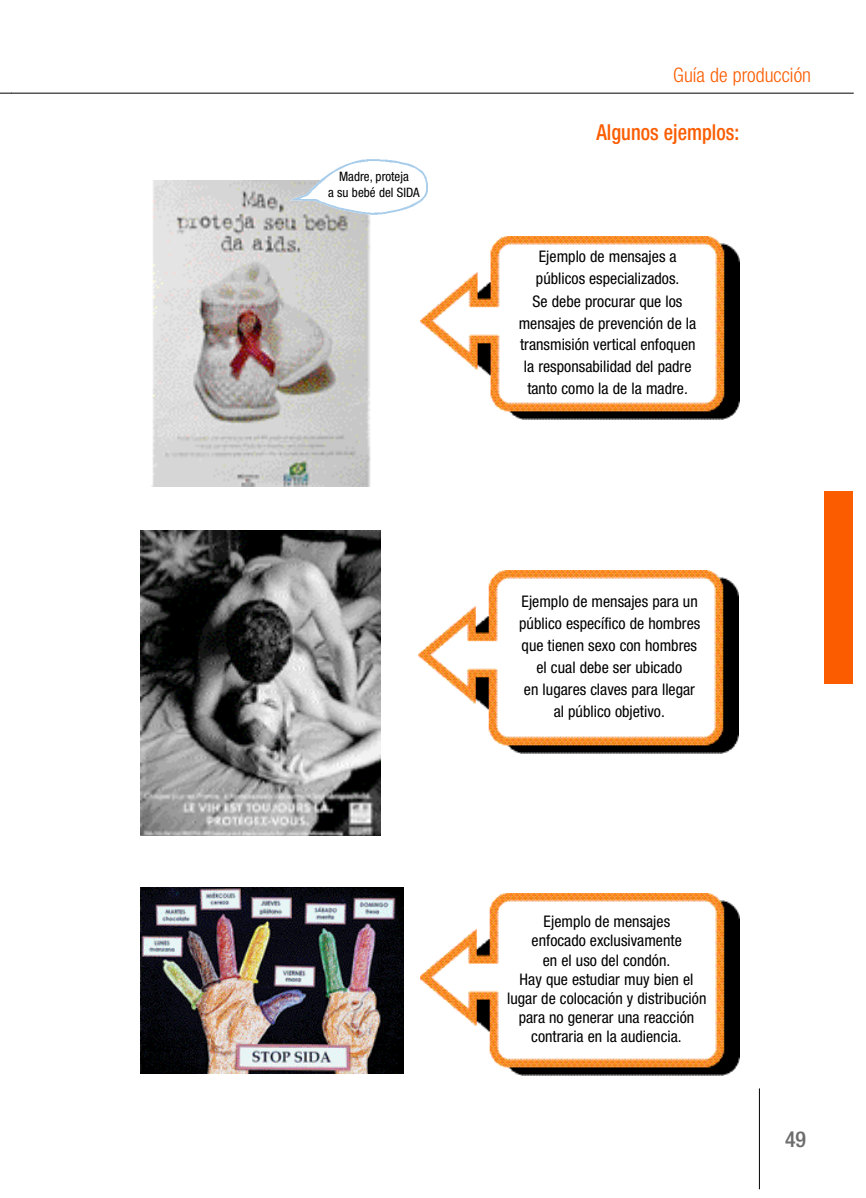
<style>
.page{position:relative;width:866px;height:1198px;background:#fff}
.page>*{position:absolute;margin:0;border:0;box-sizing:border-box;transform-origin:0 0}
.t1{font:500 condensed 22px "Helvetica Neue";color:#fb5c00;scale:.92 1}
.t2{font:500 condensed 22px "Helvetica Neue";color:#6c6c6c}
.t3{font:300 condensed 20px "Helvetica Neue";color:#fb5c00}
.t4{font:condensed 16px/22px "Helvetica Neue";color:#000;text-align:center}
.t5{font:condensed 13px/15.8px "Helvetica Neue";color:#000;text-align:center}
</style>
<div class="page">
<hr style="left:11px;top:93px;width:843px;height:1px;background:#000">
<hr style="left:759px;top:1088px;width:1px;height:101px;background:#000">
<div style="left:824px;top:491px;width:29px;height:193px;background:#fb5c00"></div>
<img style="left:151px;top:181px;width:220px;height:306px">
<img style="left:141px;top:530px;width:240px;height:306px">
<img style="left:141px;top:888px;width:263px;height:186px">
<img style="left:420px;top:237px;width:320px;height:183px">
<img style="left:418px;top:571px;width:320px;height:182px">
<img style="left:420px;top:893px;width:320px;height:183px">
<svg style="left:290px;top:159px;width:138px;height:56px"></svg>
<p class="t5" style="left:328px;top:170px;width:93px">Madre, proteja<br>a su bebé del SIDA</p>
<p class="t3" style="left:673px;top:68px;width:139px">Guía de producción</p>
<h1 class="t1" style="left:596px;top:125px;width:157px">Algunos ejemplos:</h1>
<p class="t4" style="left:519px;top:247px;width:179px">Ejemplo de mensajes a públicos especializados.<br>Se debe procurar que los mensajes de prevención de la transmisión vertical enfoquen la responsabilidad del padre tanto como la de la madre.</p>
<p class="t4" style="left:519px;top:592px;width:183px">Ejemplo de mensajes para un público específico de hombres que tienen sexo con hombres el cual debe ser ubicado<br>en lugares claves para llegar al público objetivo.</p>
<p class="t4" style="left:507px;top:913px;width:201px;line-height:19.2px">Ejemplo de mensajes<br>enfocado exclusivamente<br>en el uso del condón.<br>Hay que estudiar muy bien el lugar de colocación y distribución para no generar una reacción contraria en la audiencia.</p>
<h1 class="t2" style="left:785px;top:1131px;width:23px">49</h1>
</div>
